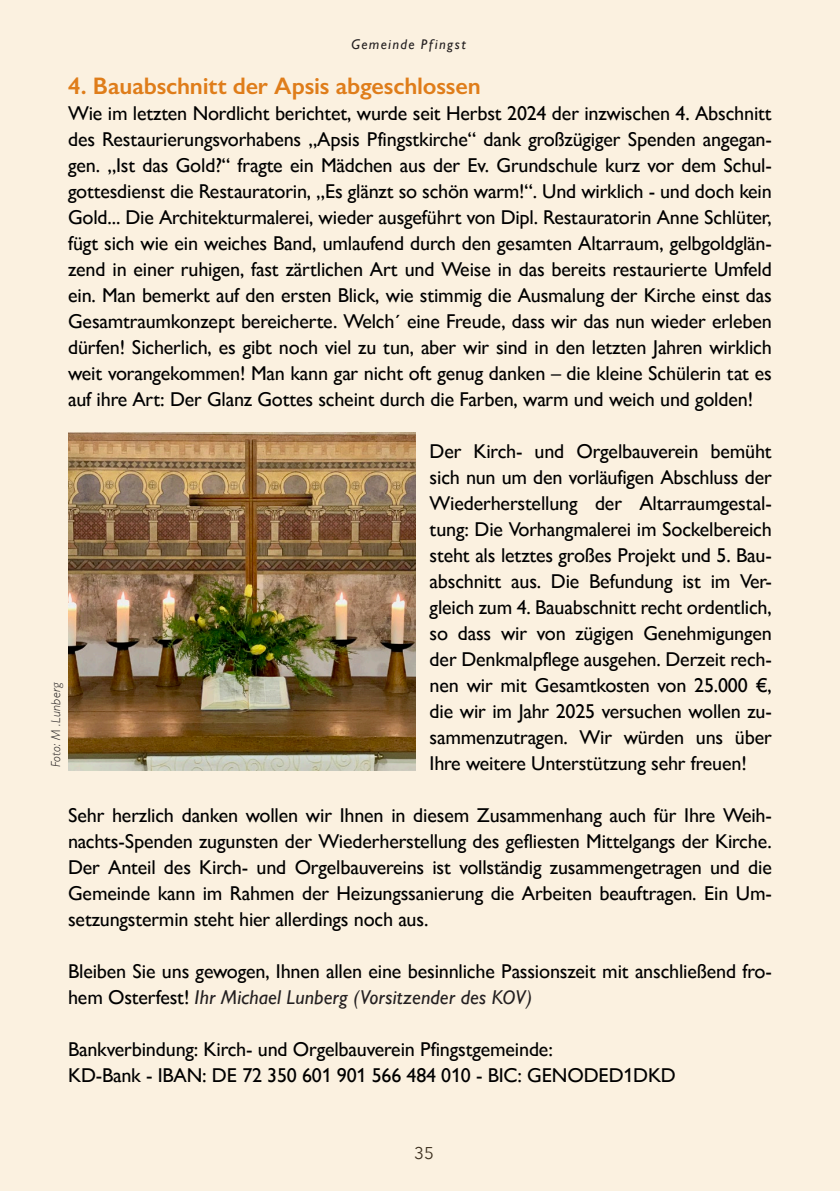
<style>
.page{position:relative;width:840px;height:1191px;background:#fff}
.page>*{position:absolute;margin:0;border:0;box-sizing:border-box;transform-origin:0 0}
.t1{font:600 24px "Gill Sans";letter-spacing:-.01em;color:#df7d1a}
.t2{font:20px/26px "Gill Sans Nova";letter-spacing:-.01em;color:#000;text-align:justify}
.t3{font:italic 20px "Gill Sans";letter-spacing:.005em;color:#231f20}
.t4{font:17px "Avenir Next";color:#231f20}
.t5{font:italic 14px "Gill Sans Nova";letter-spacing:.1em;color:#231f20}
.t6{font:italic 300 13px "Gill Sans";letter-spacing:.025em;color:#231f20}
.s1{font-family:"Gill Sans Nova";font-style:normal;color:#000}
</style>
<div class="page">
<div style="left:0;top:0;width:839px;height:1191px;background:#fbf1e0"></div>
<img style="left:68px;top:432px;width:347px;height:338px">
<p class="t5" style="left:351px;top:36px;width:116px">Gemeinde Pfingst</p>
<p class="t1" style="left:68px;top:71px;width:414px">4. Bauabschnitt der Apsis abgeschlossen</p>
<p class="t2" style="left:68px;top:100px;width:705px">Wie im letzten Nordlicht berichtet, wurde seit Herbst 2024 der inzwischen 4. Abschnitt des Restaurierungsvorhabens „Apsis Pfingstkirche“ dank großzügiger Spenden angegan&shy;gen. „Ist das Gold?“ fragte ein Mädchen aus der Ev. Grundschule kurz vor dem Schul&shy;gottesdienst die Restauratorin, „Es glänzt so schön warm!“. Und wirklich - und doch kein Gold... Die Architekturmalerei, wieder ausgeführt von Dipl. Restauratorin Anne Schlüter, fügt sich wie ein weiches Band, umlaufend durch den gesamten Altarraum, gelbgoldglän&shy;zend in einer ruhigen, fast zärtlichen Art und Weise in das bereits restaurierte Umfeld ein. Man bemerkt auf den ersten Blick, wie stimmig die Ausmalung der Kirche einst das Gesamtraumkonzept bereicherte. Welch´ eine Freude, dass wir das nun wieder erleben dürfen! Sicherlich, es gibt noch viel zu tun, aber wir sind in den letzten Jahren wirklich weit vorangekommen! Man kann gar nicht oft genug danken – die kleine Schülerin tat es auf ihre Art: Der Glanz Gottes scheint durch die Farben, warm und weich und golden!</p>
<p class="t2" style="left:429px;top:438px;width:343px">Der Kirch- und Orgelbauverein bemüht sich nun um den vorläufigen Abschluss der Wiederherstellung der Altarraumgestal&shy;tung: Die Vorhangmalerei im Sockelbereich steht als letztes großes Projekt und 5. Bau&shy;abschnitt aus. Die Befundung ist im Ver&shy;gleich zum 4. Bauabschnitt recht ordentlich, so dass wir von zügigen Genehmigungen der Denkmalpflege ausgehen. Derzeit rech&shy;nen wir mit Gesamtkosten von 25.000 €, die wir im Jahr 2025 versuchen wollen zu&shy;sammenzutragen. Wir würden uns über Ihre weitere Unterstützung sehr freuen!</p>
<p class="t2" style="left:68px;top:802px;width:705px">Sehr herzlich danken wollen wir Ihnen in diesem Zusammenhang auch für Ihre Weih&shy;nachts-Spenden zugunsten der Wiederherstellung des gefliesten Mittelgangs der Kirche.<br>Der Anteil des Kirch- und Orgelbauvereins ist vollständig zusammengetragen und die Gemeinde kann im Rahmen der Heizungssanierung die Arbeiten beauftragen. Ein Um&shy;setzungstermin steht hier allerdings noch aus.</p>
<p class="t2" style="left:68px;top:958px;width:705px">Bleiben Sie uns gewogen, Ihnen allen eine besinnliche Passionszeit mit anschließend fro-</p>
<p class="t3" style="left:68px;top:986px;width:465px"><span class="s1">hem Osterfest!</span> Ihr Michael Lunberg (Vorsitzender des KOV)</p>
<p class="t2" style="left:68px;top:1036px;width:609px">Bankverbindung: Kirch- und Orgelbauverein Pfingstgemeinde:<br>KD-Bank - IBAN: DE 72 350 601 901 566 484 010 - BIC: GENODED1DKD</p>
<p class="t6" style="left:48px;top:767px;width:86px;rotate:-90deg">Foto: M .Lunberg</p>
<p class="t4" style="left:414px;top:1138px;width:21px">35</p>
</div>
